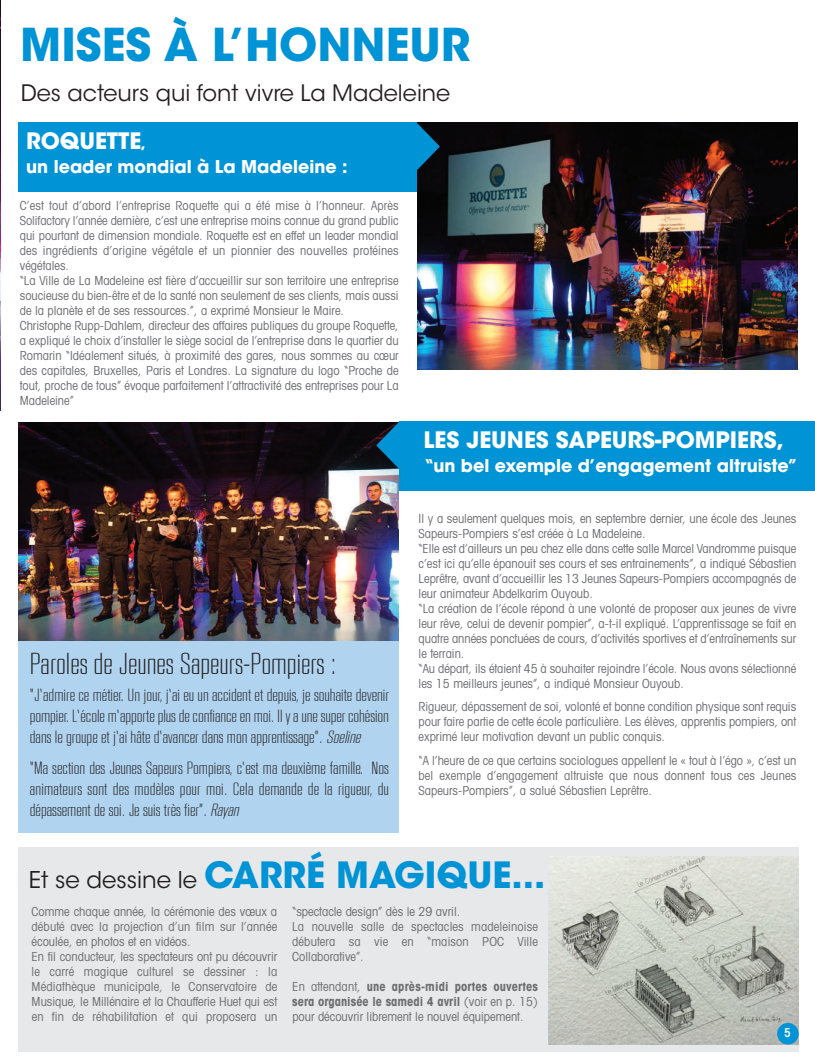
<style>
.page{position:relative;width:815px;height:1063px;background:#fff}
.page>*{position:absolute;margin:0;border:0;box-sizing:border-box;transform-origin:0 0}
.t1{font:700 45px "ITC Avant Garde Std";color:#0093d5}
.t2{font:700 36px "ITC Avant Garde Std";color:#0093d5}
.t3{font:300 30px "RB No 2";color:#231f20}
.t4{font:700 22.5px "ITC Avant Garde Std";color:#fff}
.t5{font:22.5px "ITC Avant Garde Std";color:#231f20}
.t6{font:300 17.5px/21px "RB No 2";color:#231f20;text-align:justify}
.t7{font:700 17.5px "ITC Avant Garde Std";color:#fff}
.t8{font:condensed 12.5px/15px "Avant Garde LT";color:#6c6d70}
.t9{font:600 condensed 12px "ITC Avant Garde Std";color:#fff}
.s1{font-size:15px}
.s2{font-style:italic}
.s3{font-weight:400;font-size:23px;color:#231f20}
.s4{font-weight:700}
</style>
<div class="page">
<div style="left:19px;top:847px;width:780px;height:204px;background:#e7e8e9"></div>
<img style="left:549px;top:857px;width:250px;height:188px">
<div style="left:19px;top:640px;width:380px;height:193px;background:#b0d3ef"></div>
<img style="left:0;top:0;width:1px;height:411px">
<div style="left:777px;top:1023px;width:22px;height:22px;background:#0093d5;border-radius:50%"></div>
<img style="left:417px;top:122px;width:380px;height:248px">
<img style="left:19px;top:422px;width:380px;height:219px">
<div style="left:19px;top:122px;width:398px;height:70px;background:#0093d5"></div>
<svg style="left:417px;top:123px;width:23px;height:47px"></svg>
<div style="left:399px;top:421px;width:416px;height:70px;background:#0093d5"></div>
<svg style="left:376px;top:422px;width:23px;height:47px"></svg>
<h1 class="t1" style="left:20px;top:28px;width:452px">MISES À L’HONNEUR</h1>
<h3 class="t5" style="left:21px;top:85px;width:431px">Des acteurs qui font vivre La Madeleine</h3>
<h3 class="t4" style="left:26px;top:133px;width:121px">ROQUETTE<span class="s1">,</span></h3>
<h3 class="t7" style="left:26px;top:160px;width:323px">un leader mondial à La Madeleine :</h3>
<p class="t8" style="left:20px;top:200px;width:380px">C’est tout d’abord l’entreprise Roquette qui a été mise à l’honneur. Après Solifactory l’année dernière, c’est une entreprise moins connue du grand public qui pourtant de dimension mondiale. Roquette est en effet un leader mondial des ingrédients d’origine végétale et un pionnier des nouvelles protéines végétales.<br>“La Ville de La Madeleine est fière d’accueillir sur son territoire une entreprise soucieuse du bien-être et de la santé non seulement de ses clients, mais aussi de la planète et de ses ressources.”, a exprimé Monsieur le Maire.<br>Christophe Rupp-Dahlem, directeur des affaires publiques du groupe Roquette, a expliqué le choix d’installer le siège social de l’entreprise dans le quartier du Romarin “Idéalement situés, à proximité des gares, nous sommes au cœur des capitales, Bruxelles, Paris et Londres. La signature du logo “Proche de tout, proche de tous” évoque parfaitement l’attractivité des entreprises pour La Madeleine”</p>
<h3 class="t3" style="left:30px;top:653px;width:308px">Paroles de Jeunes Sapeurs-Pompiers :</h3>
<h3 class="t6" style="left:30px;top:686px;width:361px">“J’admire ce métier. Un jour, j’ai eu un accident et depuis, je souhaite devenir pompier. L’école m’apporte plus de confiance en moi. Il y a une super cohésion dans le groupe et j’ai hâte d’avancer dans mon apprentissage”. <span class="s2">Soeline</span></h3>
<h3 class="t6" style="left:30px;top:759px;width:361px">“Ma section des Jeunes Sapeurs Pompiers, c’est ma deuxième famille. Nos animateurs sont des modèles pour moi. Cela demande de la rigueur, du dépassement de soi. Je suis très fier”. <span class="s2">Rayan</span></h3>
<h3 class="t4" style="left:424px;top:432px;width:362px">LES JEUNES SAPEURS-POMPIERS,</h3>
<h3 class="t7" style="left:424px;top:459px;width:376px">“un bel exemple d’engagement altruiste”</h3>
<p class="t8" style="left:419px;top:512px;width:379px">Il y a seulement quelques mois, en septembre dernier, une école des Jeunes Sapeurs-Pompiers s’est créée à La Madeleine.<br>“Elle est d’ailleurs un peu chez elle dans cette salle Marcel Vandromme puisque c’est ici qu’elle épanouit ses cours et ses entrainements”, a indiqué Sébastien Leprêtre, avant d’accueillir les 13 Jeunes Sapeurs-Pompiers accompagnés de leur animateur Abdelkarim Ouyoub.<br>“La création de l’école répond à une volonté de proposer aux jeunes de vivre leur rêve, celui de devenir pompier”, a-t-il expliqué. L’apprentissage se fait en quatre années ponctuées de cours, d’activités sportives et d’entraînements sur le terrain.<br>“Au départ, ils étaient 45 à souhaiter rejoindre l’école. Nous avons sélectionné les 15 meilleurs jeunes”, a indiqué Monsieur Ouyoub.</p>
<p class="t8" style="left:419px;top:700px;width:379px;text-align:justify">Rigueur, dépassement de soi, volonté et bonne condition physique sont requis pour faire partie de cette école particulière. Les élèves, apprentis pompiers, ont exprimé leur motivation devant un public conquis.</p>
<p class="t8" style="left:419px;top:754px;width:379px;text-align:justify">“A l’heure de ce que certains sociologues appellent le « tout à l’égo », c’est un bel exemple d’engagement altruiste que nous donnent tous ces Jeunes Sapeurs-Pompiers”, a salué Sébastien Leprêtre.</p>
<h2 class="t2" style="left:29px;top:862px;width:518px"><span class="s3">Et se dessine le</span> CARRÉ MAGIQUE...</h2>
<p class="t8" style="left:32px;top:906px;width:247px">Comme chaque année, la cérémonie des vœux a débuté avec la projection d’un film sur l’année écoulée, en photos et en vidéos.<br>En fil conducteur, les spectateurs ont pu découvrir le carré magique culturel se dessiner : la Médiathèque municipale, le Conservatoire de Musique, le Millénaire et la Chaufferie Huet qui est en fin de réhabilitation et qui proposera un</p>
<p class="t8" style="left:292px;top:905px;width:247px">“spectacle design” dès le 29 avril.<br>La nouvelle salle de spectacles madeleinoise débutera sa vie en “maison POC Ville Collaborative”.</p>
<p class="t8" style="left:292px;top:980px;width:247px;text-align:justify">En attendant, <span class="s4">une après-midi portes ouvertes sera organisée le samedi 4 avril</span> (voir en p. 15) pour découvrir librement le nouvel équipement.</p>
<p class="t9" style="left:784px;top:1028px;width:8px">5</p>
</div>
